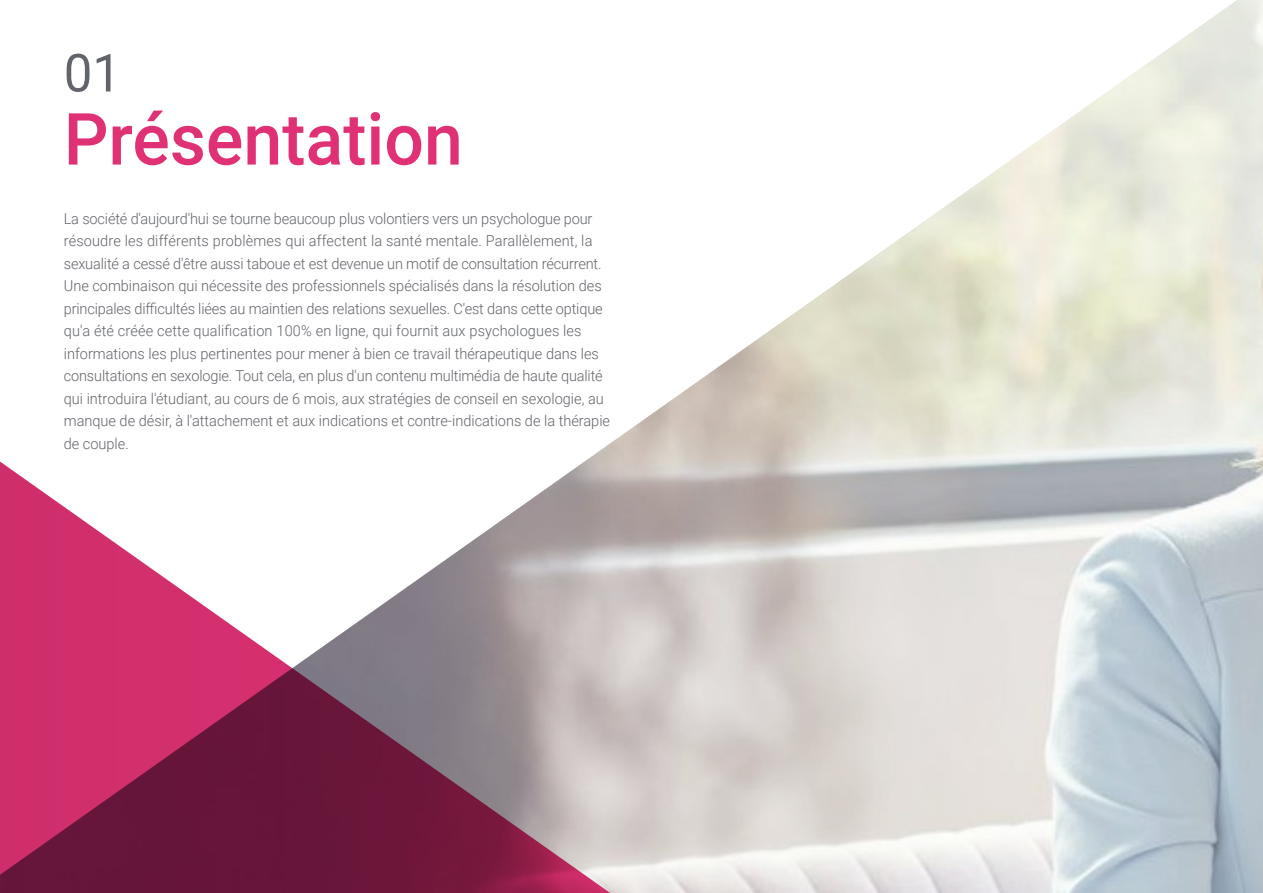
<style>
.page{position:relative;width:1263px;height:893px;background:#fff}
.page>*{position:absolute;margin:0;border:0;box-sizing:border-box;transform-origin:0 0}
.t1{font:500 72px "Roboto";color:#df3174}
.t2{font:52.5px "Roboto";color:#61646a}
.t3{font:300 15px/22.5px "Roboto";color:#61646a}
</style>
<div class="page">
<img style="left:607px;top:0;width:656px;height:893px">
<svg style="left:0;top:446px;width:640px;height:447px"></svg>
<h2 class="t2" style="left:64px;top:36px;width:59px">01</h2>
<h1 class="t1" style="left:64px;top:89px;width:401px">Présentation</h1>
<p class="t3" style="left:64px;top:207px;width:548px">La société d'aujourd'hui se tourne beaucoup plus volontiers vers un psychologue pour résoudre les différents problèmes qui affectent la santé mentale. Parallèlement, la sexualité a cessé d'être aussi taboue et est devenue un motif de consultation récurrent.<br>Une combinaison qui nécessite des professionnels spécialisés dans la résolution des principales difficultés liées au maintien des relations sexuelles. C'est dans cette optique qu'a été créée cette qualification 100% en ligne, qui fournit aux psychologues les informations les plus pertinentes pour mener à bien ce travail thérapeutique dans les consultations en sexologie. Tout cela, en plus d'un contenu multimédia de haute qualité qui introduira l'étudiant, au cours de 6 mois, aux stratégies de conseil en sexologie, au manque de désir, à l'attachement et aux indications et contre-indications de la thérapie de couple.</p>
</div>
